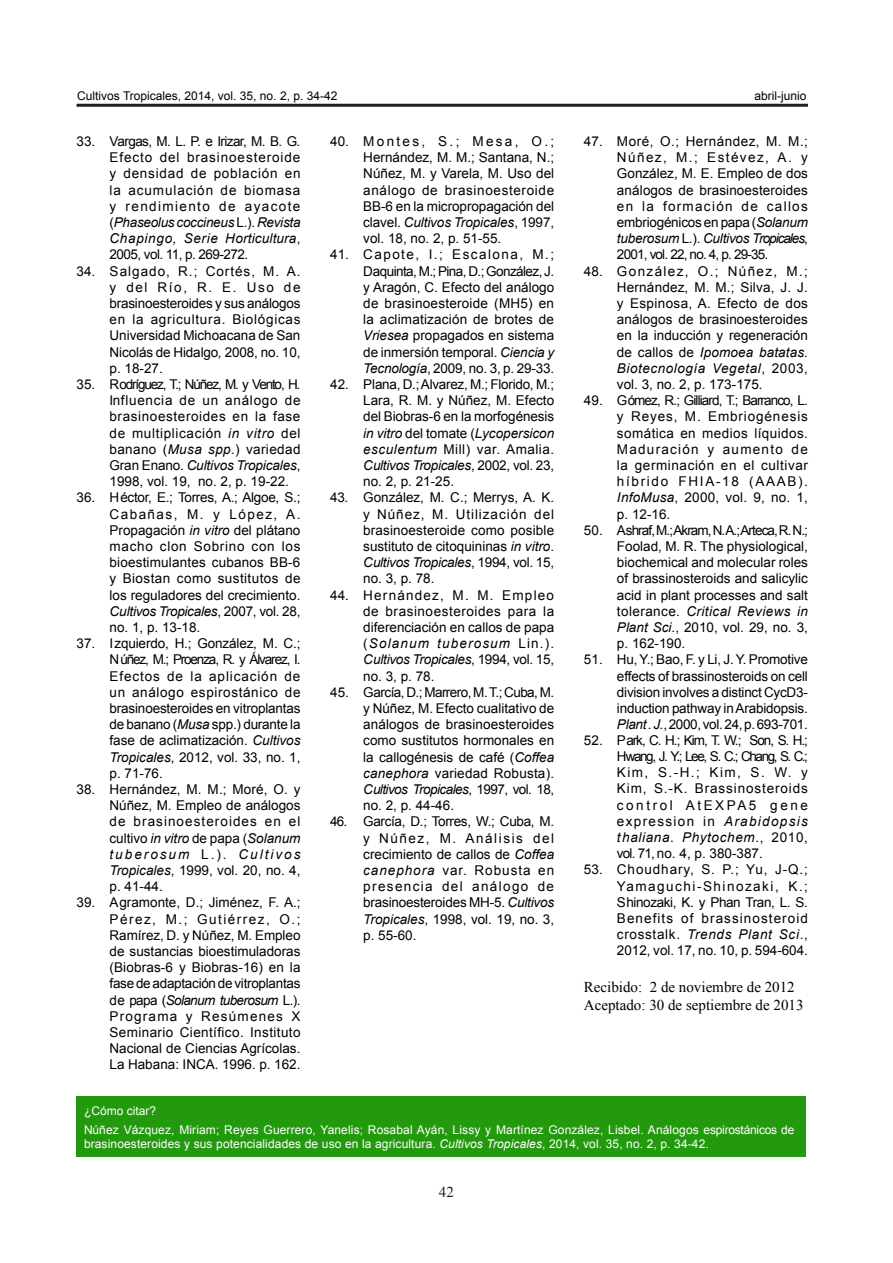
<style>
.page{position:relative;width:893px;height:1263px;background:#fff}
.page>*{position:absolute;margin:0;border:0;box-sizing:border-box;transform-origin:0 0}
.fecha{font:15px/18px "Times New Roman";color:#000}
.t1{font:15px "Times New Roman";color:#231f20}
.t2{font:13.5px/16.2px "Arial";color:#000;text-align:justify}
.t3{font:12px/14.4px "Arial";letter-spacing:.01em;color:#fff}
.cabezal{font:12px "Arial";color:#000}
.s1{font-style:italic}
</style>
<div class="page">
<div style="left:77px;top:1096px;width:729px;height:61px;background:#23990d"></div>
<hr style="left:77px;top:104px;width:731px;height:3px;background:#231f20">
<p class="cabezal" style="left:77px;top:88px;width:262px">Cultivos Tropicales, 2014, vol. 35, no. 2, p. 34-42</p>
<p class="cabezal" style="left:754px;top:88px;width:54px">abril-junio</p>
<p class="t2" style="left:110px;top:133px;width:193px;text-indent:-33px">33. Vargas, M. L. P. e Irizar, M. B. G.<br>Efecto del brasinoesteroide y densidad de población en la acumulación de biomasa y rendimiento de ayacote (<span class="s1">Phaseolus coccineus</span> L.). <span class="s1">Revista Chapingo, Serie Horticultura</span>, 2005, vol. 11, p. 269-272.</p>
<p class="t2" style="left:110px;top:263px;width:193px;text-indent:-33px">34. Salgado, R.; Cortés, M. A. y del Río, R. E. Uso de brasinoesteroides y sus análogos en la agricultura. Biológicas Universidad Michoacana de San Nicolás de Hidalgo<span class="s1">,</span> 2008, no. 10, p. 18-27.</p>
<p class="t2" style="left:110px;top:376px;width:192px;text-indent:-33px">35. Rodríguez, T.; Núñez, M. y Vento, H.<br>Influencia de un análogo de brasinoesteroides en la fase de multiplicación <span class="s1">in vitro</span> del banano (<span class="s1">Musa spp.</span>) variedad Gran Enano. <span class="s1">Cultivos Tropicales</span>, 1998, vol. 19, no. 2, p. 19-22.</p>
<p class="t2" style="left:110px;top:490px;width:192px;text-indent:-33px">36. Héctor, E.; Torres, A.; Algoe, S.; Cabañas, M. y López, A.<br>Propagación <span class="s1">in vitro</span> del plátano macho clon Sobrino con los bioestimulantes cubanos BB-6 y Biostan como sustitutos de los reguladores del crecimiento.<br><span class="s1">Cultivos Tropicales</span>, 2007, vol. 28, no. 1, p. 13-18.</p>
<p class="t2" style="left:110px;top:635px;width:193px;text-indent:-33px">37. Izquierdo, H.; González, M. C.; N úñez, M.; Proenza, R. y Álvarez, I.<br>Efectos de la aplicación de un análogo espirostánico de brasinoesteroides en vitroplantas de banano (<span class="s1">Musa</span> spp.) durante la fase de aclimatización. <span class="s1">Cultivos Tropicales</span>, 2012, vol. 33, no. 1, p. 71-76.</p>
<p class="t2" style="left:110px;top:781px;width:192px;text-indent:-33px">38. Hernández, M. M.; Moré, O. y Núñez, M. Empleo de análogos de brasinoesteroides en el cultivo <span class="s1">in vitro</span> de papa (<span class="s1">Solanum tuberosum</span> L.). <span class="s1">Cultivos Tropicales</span>, 1999, vol. 20, no. 4, p. 41-44.</p>
<p class="t2" style="left:110px;top:895px;width:192px;text-indent:-33px">39. Agramonte, D.; Jiménez, F. A.; Pérez, M.; Gutiérrez, O.; Ramírez, D. y Núñez, M. Empleo de sustancias bioestimuladoras (Biobras-6 y Biobras-16) en la fase de adaptación de vitroplantas de papa (<span class="s1">Solanum tuberosum</span> L.).<br>Programa y Resúmenes X Seminario Científico. Instituto Nacional de Ciencias Agrícolas.<br>La Habana: INCA. 1996. p. 162.</p>
<p class="t2" style="left:363px;top:133px;width:192px;text-indent:-33px">40. Montes, S.; Mesa, O.; Hernández, M. M.; Santana, N.; Núñez, M. y Varela, M. Uso del análogo de brasinoesteroide BB-6 en la micropropagación del clavel. <span class="s1">Cultivos Tropicales</span>, 1997, vol. 18, no. 2, p. 51-55.</p>
<p class="t2" style="left:363px;top:247px;width:192px;text-indent:-33px">41. Capote, I.; Escalona, M.; Daquinta, M.; Pina, D.; González, J. y Aragón, C. Efecto del análogo de brasinoesteroide (MH5) en la aclimatización de brotes de <span class="s1">Vriesea</span> propagados en sistema de inmersión temporal. <span class="s1">Ciencia y Tecnología</span>, 2009, no. 3, p. 29-33.</p>
<p class="t2" style="left:363px;top:376px;width:193px;text-indent:-33px">42. Plana, D.; Alvarez, M.; Florido, M.; Lara, R. M. y Núñez, M. Efecto del Biobras-6 en la morfogénesis <span class="s1">in vitro</span> del tomate (<span class="s1">Lycopersicon esculentum</span> Mill) var. Amalia.<br><span class="s1">Cultivos Tropicales</span>, 2002, vol. 23, no. 2, p. 21-25.</p>
<p class="t2" style="left:363px;top:490px;width:192px;text-indent:-33px">43. González, M. C.; Merrys, A. K. y Núñez, M. Utilización del brasinoesteroide como posible sustituto de citoquininas <span class="s1">in vitro</span>.<br><span class="s1">Cultivos Tropicales</span>, 1994, vol. 15, no. 3, p. 78.</p>
<p class="t2" style="left:363px;top:587px;width:192px;text-indent:-33px">44. Hernández, M. M. Empleo de brasinoesteroides para la diferenciación en callos de papa (<span class="s1">Solanum tuberosum</span> Lin.).<br><span class="s1">Cultivos Tropicales</span>, 1994, vol. 15, no. 3, p. 78.</p>
<p class="t2" style="left:363px;top:684px;width:192px;text-indent:-33px">45. García, D.; Marrero, M. T.; Cuba, M. y Núñez, M. Efecto cualitativo de análogos de brasinoesteroides como sustitutos hormonales en la callogénesis de café (<span class="s1">Coffea canephora</span> variedad Robusta).<br><span class="s1">Cultivos Tropicales</span>, 1997, vol. 18, no. 2, p. 44-46.</p>
<p class="t2" style="left:363px;top:814px;width:192px;text-indent:-33px">46. García, D.; Torres, W.; Cuba, M. y Núñez, M. Análisis del crecimiento de callos de <span class="s1">Coffea canephora</span> var. Robusta en presencia del análogo de brasinoesteroides MH-5. <span class="s1">Cultivos Tropicales</span>, 1998, vol. 19, no. 3, p. 55-60.</p>
<p class="t2" style="left:617px;top:133px;width:192px;text-indent:-33px">47. Moré, O.; Hernández, M. M.; Núñez, M.; Estévez, A. y González, M. E. Empleo de dos análogos de brasinoesteroides en la formación de callos embriogénicos en papa (<span class="s1">Solanum tuberosum</span> L.). <span class="s1">Cultivos Tropicales</span>, 2001, vol. 22, no. 4, p. 29-35.</p>
<p class="t2" style="left:617px;top:263px;width:193px;text-indent:-33px">48. González, O.; Núñez, M.; Hernández, M. M.; Silva, J. J. y Espinosa, A. Efecto de dos análogos de brasinoesteroides en la inducción y regeneración de callos de <span class="s1">Ipomoea batatas</span>.<br><span class="s1">Biotecnología Vegetal</span>, 2003, vol. 3, no. 2, p. 173-175.</p>
<p class="t2" style="left:617px;top:392px;width:193px;text-indent:-33px">49. Gómez, R.; Gilliard, T.; Barranco, L. y Reyes, M. Embriogénesis somática en medios líquidos.<br>Maduración y aumento de la germinación en el cultivar híbrido FHIA-18 (AAAB).<br><span class="s1">InfoMusa</span>, 2000, vol. 9, no. 1, p. 12-16.</p>
<p class="t2" style="left:617px;top:522px;width:193px;text-indent:-33px">50. Ashraf, M.; Akram, N. A.; Arteca, R. N.; Foolad, M. R. The physiological, biochemical and molecular roles of brassinosteroids and salicylic acid in plant processes and salt tolerance. <span class="s1">Critical Reviews in Plant Sci</span>., 2010, vol. 29, no. 3, p. 162-190.</p>
<p class="t2" style="left:617px;top:652px;width:192px;text-indent:-33px">51. Hu, Y.; Bao, F. y Li, J. Y. Promotive effects of brassinosteroids on cell division involves a distinct CycD3- induction pathway in Arabidopsis.<br><span class="s1">Plant . J.</span>, 2000, vol. 24, p. 693-701.</p>
<p class="t2" style="left:617px;top:732px;width:193px;text-indent:-33px">52. Park, C. H.; Kim, T. W.; Son, S. H.; Hwang, J. Y.; Lee, S. C.; Chang, S. C.; Kim, S.-H.; Kim, S. W. y Kim, S.-K. Brassinosteroids control AtEXPA5 gene expression in <span class="s1">Arabidopsis thaliana</span>. <span class="s1">Phytochem</span>., 2010, vol. 71, no. 4, p. 380-387.</p>
<p class="t2" style="left:617px;top:862px;width:193px;text-indent:-33px">53. Choudhary, S. P.; Yu, J-Q.; Yamaguchi-Shinozaki, K.; Shinozaki, K. y Phan Tran, L. S.<br>Benefits of brassinosteroid crosstalk. <span class="s1">Trends Plant Sci</span>., 2012, vol. 17, no. 10, p. 594-604.</p>
<p class="fecha" style="left:584px;top:978px;width:221px">Recibido: 2 de noviembre de 2012<br>Aceptado: 30 de septiembre de 2013</p>
<p class="t3" style="left:84px;top:1104px;width:74px">¿Cómo citar?</p>
<p class="t3" style="left:84px;top:1122px;width:712px">Núñez Vázquez, Miriam; Reyes Guerrero, Yanelis; Rosabal Ayán, Lissy y Martínez González, Lisbel. Análogos espirostánicos de brasinoesteroides y sus potencialidades de uso en la agricultura. <span class="s1">Cultivos Tropicales</span>, 2014, vol. 35, no. 2, p. 34-42.</p>
<p class="t1" style="left:439px;top:1182px;width:16px">42</p>
</div>
